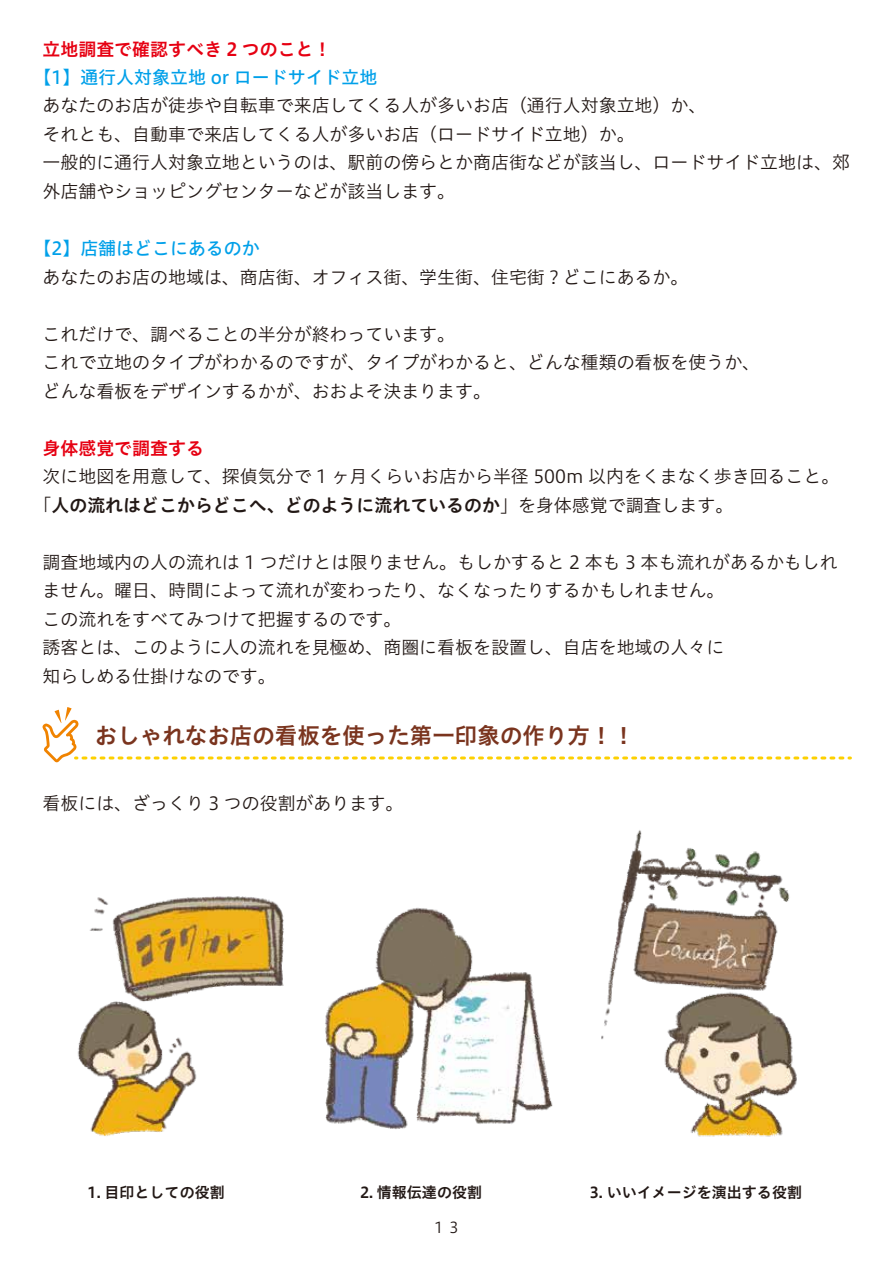
<style>
.page{position:relative;width:893px;height:1263px;background:#fff}
.page>*{position:absolute;margin:0;border:0;box-sizing:border-box;transform-origin:0 0}
.t1{font:22.5px "Hiragino UD Sans Std W6";color:#7a341e}
.t2{font:18px/28.5px "Hiragino UD Sans Std W3";color:#221815}
.t3{font:18px "Hiragino UD Sans Std W6";color:#221815}
.t4{font:18px "Hiragino UD Sans Std W5";color:#00a0e9}
.t5{font:18px "Hiragino UD Sans Std W6";color:#e60012}
.t6{font:15.15px "Hiragino UD Sans Std W6";color:#221815}
.t7{font:15px "Hiragino UD Sans Std W3";color:#221815}
.s1{font-family:"Hiragino UD Sans Std W3"}
</style>
<div class="page">
<svg style="left:42px;top:707px;width:808px;height:55px"></svg>
<img style="left:77px;top:896px;width:207px;height:240px">
<img style="left:325px;top:908px;width:228px;height:221px">
<img style="left:601px;top:830px;width:196px;height:307px">
<p class="t5" style="left:43px;top:35px;width:290px">立地調査で確認すべき 2 つのこと！</p>
<p class="t4" style="left:34px;top:64px;width:345px">【1】通行人対象立地 or ロードサイド立地</p>
<p class="t2" style="left:43px;top:90px;width:809px">あなたのお店が徒歩や自転車で来店してくる人が多いお店（通行人対象立地）か、<br>それとも、自動車で来店してくる人が多いお店（ロードサイド立地）か。<br>一般的に通行人対象立地というのは、駅前の傍らとか商店街などが該当し、ロードサイド立地は、郊外店舗やショッピングセンターなどが該当します。</p>
<p class="t4" style="left:34px;top:234px;width:228px">【2】店舗はどこにあるのか</p>
<p class="t2" style="left:43px;top:261px;width:647px">あなたのお店の地域は、商店街、オフィス街、学生街、住宅街？どこにあるか。</p>
<p class="t2" style="left:43px;top:318px;width:719px">これだけで、調べることの半分が終わっています。<br>これで立地のタイプがわかるのですが、タイプがわかると、どんな種類の看板を使うか、どんな看板をデザインするかが、おおよそ決まります。</p>
<p class="t5" style="left:43px;top:434px;width:163px">身体感覚で調査する</p>
<p class="t2" style="left:43px;top:461px;width:798px">次に地図を用意して、探偵気分で 1 ヶ月くらいお店から半径 500m 以内をくまなく歩き回ること。</p>
<p class="t3" style="left:34px;top:491px;width:701px"><span class="s1">「</span>人の流れはどこからどこへ、どのように流れているのか<span class="s1">」を身体感覚で調査します。</span></p>
<p class="t2" style="left:43px;top:546px;width:797px">調査地域内の人の流れは 1 つだけとは限りません。もしかすると 2 本も 3 本も流れがあるかもしれません。曜日、時間によって流れが変わったり、なくなったりするかもしれません。<br>この流れをすべてみつけて把握するのです。<br>誘客とは、このように人の流れを見極め、商圏に看板を設置し、自店を地域の人々に<br>知らしめる仕掛けなのです。</p>
<p class="t1" style="left:95px;top:719px;width:542px">おしゃれなお店の看板を使った第一印象の作り方！！</p>
<p class="t2" style="left:43px;top:787px;width:362px">看板には、ざっくり 3 つの役割があります。</p>
<p class="t6" style="left:88px;top:1181px;width:154px">1. 目印としての役割　</p>
<p class="t6" style="left:360px;top:1181px;width:124px">2. 情報伝達の役割</p>
<p class="t6" style="left:590px;top:1181px;width:214px">3. いいイメージを演出する役割</p>
<p class="t7" style="left:432px;top:1215px;width:31px">１３</p>
</div>
